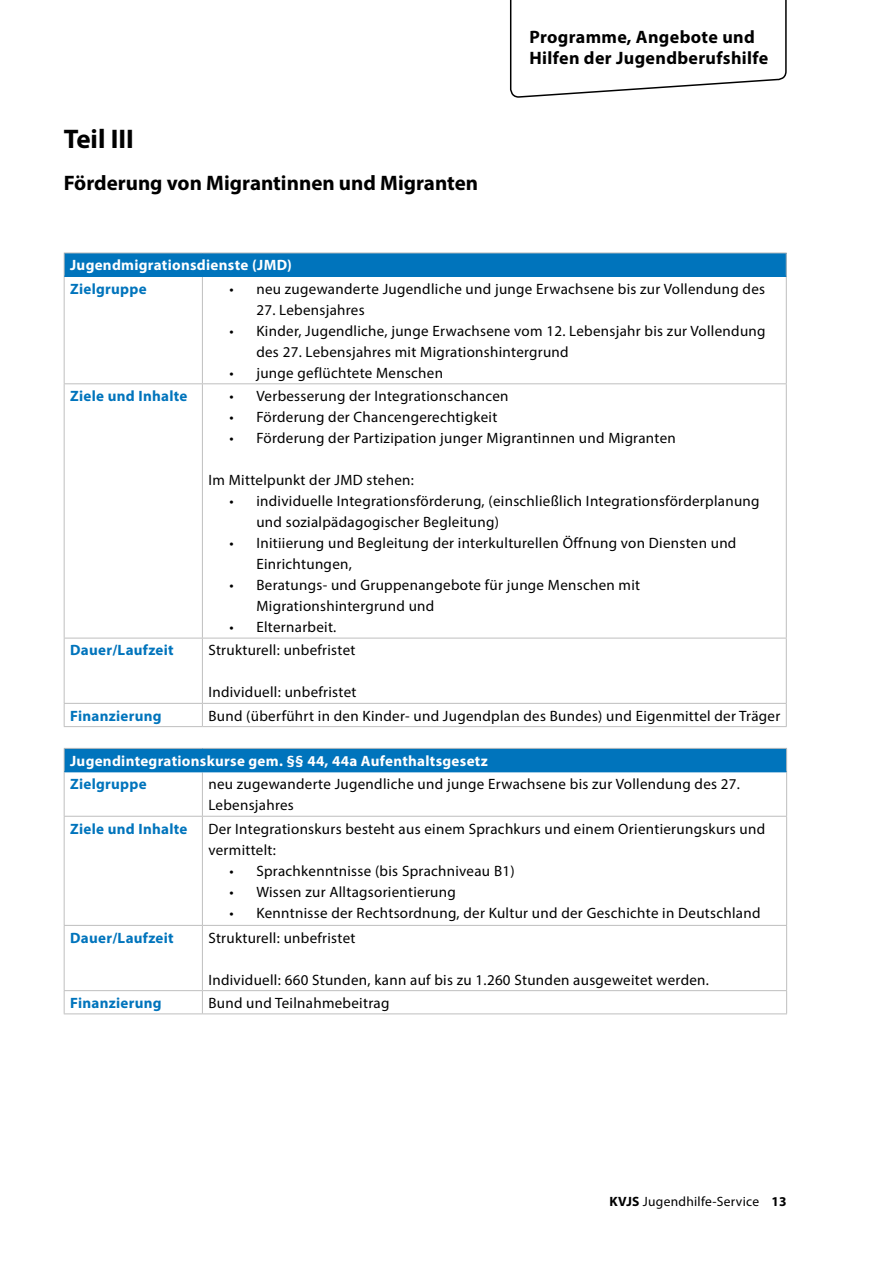
<style>
.page{position:relative;width:893px;height:1263px;background:#fff}
.page>*{position:absolute;margin:0;border:0;box-sizing:border-box;transform-origin:0 0}
.t1{font:700 27px "Myriad Pro";color:#000}
.H1_T{font:700 21px "Myriad Pro";color:#000}
.t2{font:700 18px/21px "Myriad Pro";letter-spacing:.02em;color:#000}
._5-Tabelle_eingerück{font:15px/21px "Myriad Pro";letter-spacing:.02em;color:#000}
._5-Tabelle{font:15px/21px "Myriad Pro";letter-spacing:.02em;color:#000}
._5-Tabelle_Kopf_ws_b{font:700 15px "Myriad Pro";letter-spacing:.02em;color:#0074bc}
._5-Tabelle_Kopf{font:700 15px "Myriad Pro";letter-spacing:.02em;color:#fff}
.t3{font:13.5px "Myriad Pro";letter-spacing:.02em;color:#000}
.s1{font-weight:700}
</style>
<div class="page">
<svg style="left:510px;top:0;width:277px;height:98px"></svg>
<div style="left:64px;top:253px;width:722px;height:23px;background:#0074bc"></div>
<hr style="left:64px;top:253px;width:138px;height:1px;background:#bfbfbf">
<svg style="left:64px;top:253px;width:1px;height:23px"></svg>
<hr style="left:202px;top:253px;width:585px;height:1px;background:#bfbfbf">
<svg style="left:786px;top:253px;width:1px;height:23px"></svg>
<hr style="left:64px;top:276px;width:1px;height:107px;background:#bfbfbf">
<hr style="left:202px;top:277px;width:1px;height:106px;background:#bfbfbf">
<hr style="left:786px;top:276px;width:1px;height:107px;background:#bfbfbf">
<hr style="left:64px;top:383px;width:138px;height:1px;background:#bfbfbf">
<hr style="left:64px;top:384px;width:1px;height:254px;background:#bfbfbf">
<hr style="left:202px;top:383px;width:585px;height:1px;background:#bfbfbf">
<hr style="left:202px;top:384px;width:1px;height:254px;background:#bfbfbf">
<hr style="left:786px;top:384px;width:1px;height:254px;background:#bfbfbf">
<hr style="left:64px;top:638px;width:138px;height:1px;background:#bfbfbf">
<hr style="left:64px;top:638px;width:1px;height:65px;background:#bfbfbf">
<hr style="left:202px;top:638px;width:585px;height:1px;background:#bfbfbf">
<hr style="left:202px;top:638px;width:1px;height:65px;background:#bfbfbf">
<hr style="left:786px;top:638px;width:1px;height:65px;background:#bfbfbf">
<hr style="left:64px;top:703px;width:138px;height:1px;background:#bfbfbf">
<svg style="left:64px;top:704px;width:1px;height:22px"></svg>
<hr style="left:202px;top:703px;width:585px;height:1px;background:#bfbfbf">
<svg style="left:202px;top:704px;width:1px;height:22px"></svg>
<svg style="left:786px;top:704px;width:1px;height:22px"></svg>
<hr style="left:64px;top:726px;width:138px;height:1px;background:#bfbfbf">
<hr style="left:202px;top:726px;width:585px;height:1px;background:#bfbfbf">
<hr style="left:65px;top:275px;width:137px;height:2px;background:#0074bc">
<hr style="left:202px;top:275px;width:584px;height:2px;background:#0074bc">
<div style="left:64px;top:748px;width:723px;height:24px;background:#0074bc"></div>
<hr style="left:64px;top:748px;width:138px;height:1px;background:#bfbfbf">
<svg style="left:64px;top:749px;width:1px;height:23px"></svg>
<hr style="left:202px;top:748px;width:585px;height:1px;background:#bfbfbf">
<svg style="left:786px;top:749px;width:1px;height:23px"></svg>
<hr style="left:64px;top:772px;width:1px;height:44px;background:#bfbfbf">
<hr style="left:202px;top:772px;width:1px;height:44px;background:#bfbfbf">
<hr style="left:786px;top:772px;width:1px;height:44px;background:#bfbfbf">
<hr style="left:64px;top:816px;width:138px;height:1px;background:#bfbfbf">
<hr style="left:64px;top:817px;width:1px;height:108px;background:#bfbfbf">
<hr style="left:202px;top:816px;width:585px;height:1px;background:#bfbfbf">
<hr style="left:202px;top:817px;width:1px;height:108px;background:#bfbfbf">
<hr style="left:786px;top:817px;width:1px;height:108px;background:#bfbfbf">
<hr style="left:64px;top:925px;width:138px;height:1px;background:#bfbfbf">
<hr style="left:64px;top:926px;width:1px;height:64px;background:#bfbfbf">
<hr style="left:202px;top:925px;width:585px;height:1px;background:#bfbfbf">
<hr style="left:202px;top:926px;width:1px;height:64px;background:#bfbfbf">
<hr style="left:786px;top:926px;width:1px;height:64px;background:#bfbfbf">
<hr style="left:64px;top:990px;width:138px;height:1px;background:#bfbfbf">
<svg style="left:64px;top:991px;width:1px;height:22px"></svg>
<hr style="left:202px;top:990px;width:585px;height:1px;background:#bfbfbf">
<svg style="left:202px;top:991px;width:1px;height:22px"></svg>
<svg style="left:786px;top:991px;width:1px;height:22px"></svg>
<hr style="left:64px;top:1013px;width:138px;height:1px;background:#bfbfbf">
<hr style="left:202px;top:1013px;width:585px;height:1px;background:#bfbfbf">
<h1 class="t1" style="left:64px;top:121px;width:72px">Teil III</h1>
<p class="H1_T" style="left:64px;top:169px;width:416px">Förderung von Migrantinnen und Migranten</p>
<p class="t2" style="left:529px;top:25px;width:240px">Programme, Angebote und<br>Hilfen der Jugendberufshilfe</p>
<p class="_5-Tabelle_Kopf" style="left:70px;top:255px;width:223px">Jugendmigrationsdienste (JMD)</p>
<p class="_5-Tabelle_Kopf_ws_b" style="left:70px;top:279px;width:78px">Zielgruppe</p>
<p class="_5-Tabelle_eingerück" style="left:229px;top:278px;width:537px">• neu zugewanderte Jugendliche und junge Erwachsene bis zur Vollendung des</p>
<p class="_5-Tabelle_eingerück" style="left:256px;top:299px;width:110px">27. Lebensjahres</p>
<p class="_5-Tabelle_eingerück" style="left:256px;top:320px;width:511px;text-indent:-27px">• Kinder, Jugendliche, junge Erwachsene vom 12. Lebensjahr bis zur Vollendung des 27. Lebensjahres mit Migrationshintergrund</p>
<p class="_5-Tabelle_eingerück" style="left:229px;top:362px;width:215px">• junge geflüchtete Menschen</p>
<p class="_5-Tabelle_Kopf_ws_b" style="left:70px;top:386px;width:119px">Ziele und Inhalte</p>
<p class="_5-Tabelle_eingerück" style="left:229px;top:385px;width:281px">• Verbesserung der Integrationschancen</p>
<p class="_5-Tabelle_eingerück" style="left:229px;top:406px;width:269px">• Förderung der Chancengerechtigkeit</p>
<p class="_5-Tabelle_eingerück" style="left:229px;top:427px;width:448px">• Förderung der Partizipation junger Migrantinnen und Migranten</p>
<p class="_5-Tabelle" style="left:208px;top:469px;width:207px">Im Mittelpunkt der JMD stehen:</p>
<p class="_5-Tabelle_eingerück" style="left:256px;top:490px;width:505px;text-indent:-27px">• individuelle Integrationsförderung, (einschließlich Integrationsförderplanung und sozialpädagogischer Begleitung)</p>
<p class="_5-Tabelle_eingerück" style="left:256px;top:532px;width:481px;text-indent:-27px">• Initiierung und Begleitung der interkulturellen Öffnung von Diensten und<br>Einrichtungen,</p>
<p class="_5-Tabelle_eingerück" style="left:256px;top:574px;width:385px;text-indent:-27px">• Beratungs- und Gruppenangebote für junge Menschen mit<br>Migrationshintergrund und</p>
<p class="_5-Tabelle_eingerück" style="left:229px;top:616px;width:108px">• Elternarbeit.</p>
<p class="_5-Tabelle_Kopf_ws_b" style="left:70px;top:640px;width:105px">Dauer/Laufzeit</p>
<p class="_5-Tabelle" style="left:208px;top:640px;width:149px">Strukturell: unbefristet</p>
<p class="_5-Tabelle" style="left:208px;top:682px;width:150px">Individuell: unbefristet</p>
<p class="_5-Tabelle_Kopf_ws_b" style="left:70px;top:706px;width:93px">Finanzierung</p>
<p class="_5-Tabelle" style="left:208px;top:705px;width:573px">Bund (überführt in den Kinder- und Jugendplan des Bundes) und Eigenmittel der Träger</p>
<p class="_5-Tabelle_Kopf" style="left:70px;top:751px;width:419px">Jugendintegrationskurse gem. §§ 44, 44a Aufenthaltsgesetz</p>
<p class="_5-Tabelle_Kopf_ws_b" style="left:70px;top:774px;width:78px">Zielgruppe</p>
<p class="_5-Tabelle" style="left:208px;top:773px;width:533px">neu zugewanderte Jugendliche und junge Erwachsene bis zur Vollendung des 27.<br>Lebensjahres</p>
<p class="_5-Tabelle_Kopf_ws_b" style="left:70px;top:819px;width:119px">Ziele und Inhalte</p>
<p class="_5-Tabelle" style="left:208px;top:818px;width:558px">Der Integrationskurs besteht aus einem Sprachkurs und einem Orientierungskurs und vermittelt:</p>
<p class="_5-Tabelle_eingerück" style="left:229px;top:860px;width:287px">• Sprachkenntnisse (bis Sprachniveau B1)</p>
<p class="_5-Tabelle_eingerück" style="left:229px;top:881px;width:228px">• Wissen zur Alltagsorientierung</p>
<p class="_5-Tabelle_eingerück" style="left:229px;top:902px;width:533px">• Kenntnisse der Rechtsordnung, der Kultur und der Geschichte in Deutschland</p>
<p class="_5-Tabelle_Kopf_ws_b" style="left:70px;top:928px;width:105px">Dauer/Laufzeit</p>
<p class="_5-Tabelle" style="left:208px;top:927px;width:149px">Strukturell: unbefristet</p>
<p class="_5-Tabelle" style="left:208px;top:969px;width:502px">Individuell: 660 Stunden, kann auf bis zu 1.260 Stunden ausgeweitet werden.</p>
<p class="_5-Tabelle_Kopf_ws_b" style="left:70px;top:993px;width:93px">Finanzierung</p>
<p class="_5-Tabelle" style="left:208px;top:992px;width:183px">Bund und Teilnahmebeitrag</p>
<p class="t3" style="left:609px;top:1193px;width:179px"><span class="s1">KVJS</span> Jugendhilfe-Service <span class="s1">13</span></p>
</div>
